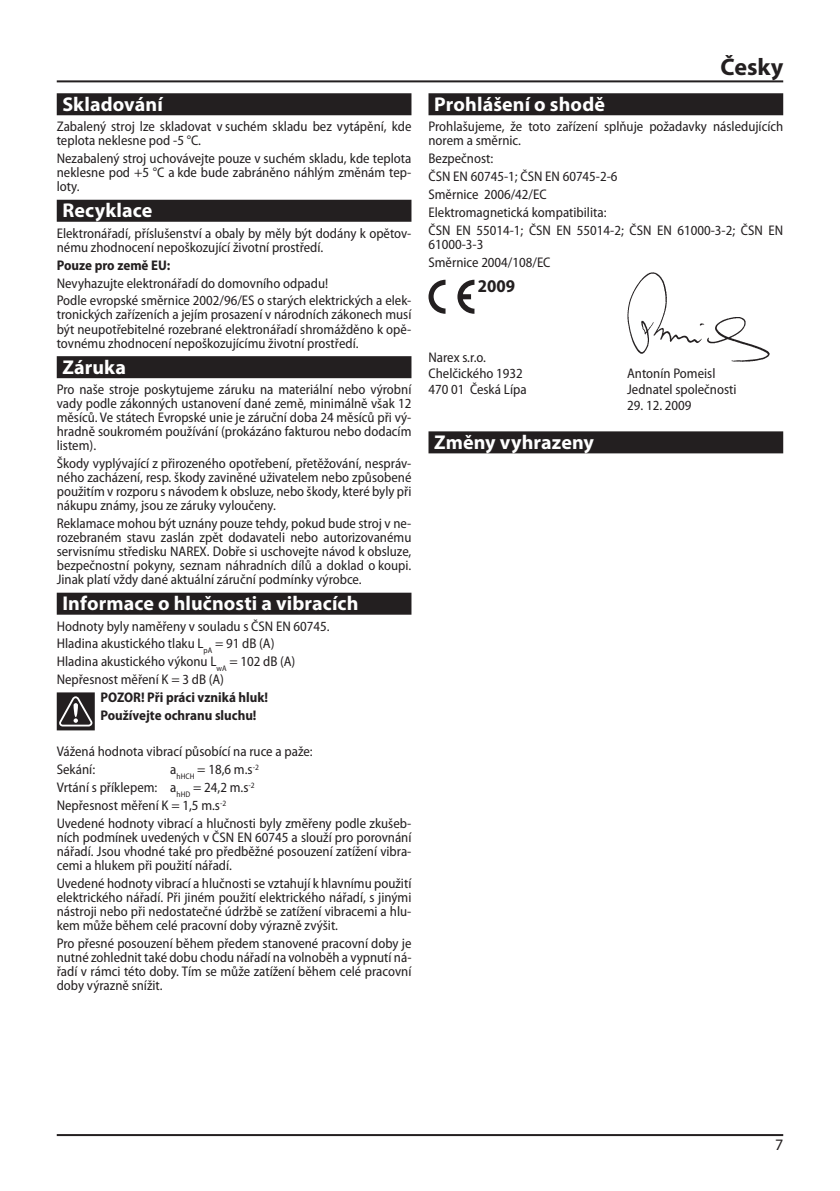
<style>
.page{position:relative;width:840px;height:1191px;background:#fff}
.page>*{position:absolute;margin:0;border:0;box-sizing:border-box;transform-origin:0 0}
.t1{font:700 24px "Myriad Pro";color:#231f20}
.t2{font:700 20px "Myriad Pro";letter-spacing:.005em;color:#fff}
.t3{font:700 semi-condensed 18px "Myriad Pro";color:#231f20}
.t4{font:16px "Myriad Pro";color:#231f20}
.t5{font:semi-condensed 14px/14px "Myriad Pro";color:#231f20}
.t6{font:700 semi-condensed 14px/18px "Myriad Pro";color:#231f20}
</style>
<div class="page">
<hr style="left:57px;top:80px;width:725px;height:2px;background:#231f20">
<hr style="left:57px;top:1134px;width:725px;height:2px;background:#231f20">
<div style="left:57px;top:93px;width:354px;height:22px;background:#231f20"></div>
<div style="left:57px;top:200px;width:354px;height:22px;background:#231f20"></div>
<div style="left:57px;top:356px;width:354px;height:22px;background:#231f20"></div>
<div style="left:57px;top:592px;width:354px;height:22px;background:#231f20"></div>
<svg style="left:57px;top:692px;width:38px;height:38px"></svg>
<div style="left:428px;top:93px;width:354px;height:22px;background:#231f20"></div>
<div style="left:428px;top:431px;width:354px;height:22px;background:#231f20"></div>
<svg style="left:428px;top:280px;width:46px;height:34px"></svg>
<img style="left:627px;top:273px;width:141px;height:89px">
<h2 class="t2" style="left:62px;top:91px;width:102px">Skladování</h2>
<p class="t5" style="left:57px;top:120px;width:356px">Zabalený stroj lze skladovat v suchém skladu bez vytápění, kde teplota neklesne pod -5 °C.</p>
<p class="t5" style="left:57px;top:152px;width:356px;text-align:justify">Nezabalený stroj uchovávejte pouze v suchém skladu, kde teplota neklesne pod +5 °C a kde bude zabráněno náhlým změnám tep&shy;loty.</p>
<h2 class="t2" style="left:62px;top:197px;width:91px">Recyklace</h2>
<p class="t5" style="left:57px;top:226px;width:356px">Elektronářadí, příslušenství a obaly by měly být dodány k opětov&shy;nému zhodnocení nepoškozující životní prostředí.</p>
<p class="t6" style="left:57px;top:256px;width:115px">Pouze pro země EU:</p>
<p class="t5" style="left:57px;top:274px;width:356px;line-height:18px">Nevyhazujte elektronářadí do domovního odpadu!<br>Podle evropské směrnice 2002/96/ES o starých elektrických a elek-</p>
<p class="t5" style="left:57px;top:308px;width:356px;text-align:justify">tronických zařízeních a jejím prosazení v národních zákonech musí být neupotřebitelné rozebrané elektronářadí shromážděno k opě&shy;tovnému zhodnocení nepoškozujícímu životní prostředí.</p>
<h2 class="t2" style="left:62px;top:354px;width:65px">Záruka</h2>
<p class="t5" style="left:57px;top:382px;width:356px;text-align:justify">Pro naše stroje poskytujeme záruku na materiální nebo výrobní vady podle zákonných ustanovení dané země, minimálně však 12 měsíců. Ve státech Evropské unie je záruční doba 24 měsíců při vý&shy;hradně soukromém používání (prokázáno fakturou nebo dodacím listem).</p>
<p class="t5" style="left:57px;top:456px;width:356px;text-align:justify">Škody vyplývající z přirozeného opotřebení, přetěžování, nespráv&shy;ného zacházení, resp. škody zaviněné uživatelem nebo způsobené použitím v rozporu s návodem k obsluze, nebo škody, které byly při nákupu známy, jsou ze záruky vyloučeny.</p>
<p class="t5" style="left:57px;top:516px;width:356px;text-align:justify">Reklamace mohou být uznány pouze tehdy, pokud bude stroj v ne&shy;rozebraném stavu zaslán zpět dodavateli nebo autorizovanému servisnímu středisku NAREX. Dobře si uschovejte návod k obsluze, bezpečnostní pokyny, seznam náhradních dílů a doklad o koupi.<br>Jinak platí vždy dané aktuální záruční podmínky výrobce.</p>
<h2 class="t2" style="left:62px;top:590px;width:297px">Informace o hlučnosti a vibracích</h2>
<p class="t5" style="left:57px;top:617px;width:274px;line-height:18px">Hodnoty byly naměřeny v souladu s ČSN EN 60745.<br>Hladina akustického tlaku L<sub>pA</sub> = 91 dB (A)<br>Hladina akustického výkonu L<sub>wA</sub> = 102 dB (A)<br>Nepřesnost měření K = 3 dB (A)</p>
<p class="t6" style="left:100px;top:689px;width:169px">POZOR! Při práci vzniká hluk!<br>Používejte ochranu sluchu!</p>
<p class="t5" style="left:57px;top:743px;width:257px;line-height:18px">Vážená hodnota vibrací působící na ruce a paže:<br>Sekání:</p>
<p class="t5" style="left:57px;top:761px;width:356px;line-height:18px;text-indent:113px">a<sub>hHCH</sub> = 18,6 m.s<sup>-2<br></sup>Vrtání s příklepem: a<sub>hHD</sub> = 24,2 m.s<sup>-2<br></sup>Nepřesnost měření K = 1,5 m.s<sup>-2<br></sup>Uvedené hodnoty vibrací a hlučnosti byly změřeny podle zkušeb-</p>
<p class="t5" style="left:57px;top:831px;width:356px;text-align:justify">ních podmínek uvedených v ČSN EN 60745 a slouží pro porovnání nářadí. Jsou vhodné také pro předběžné posouzení zatížení vibra&shy;cemi a hlukem při použití nářadí.</p>
<p class="t5" style="left:57px;top:877px;width:356px;text-align:justify">Uvedené hodnoty vibrací a hlučnosti se vztahují k hlavnímu použití elektrického nářadí. Při jiném použití elektrického nářadí, s jinými nástroji nebo při nedostatečné údržbě se zatížení vibracemi a hlu&shy;kem může během celé pracovní doby výrazně zvýšit.</p>
<p class="t5" style="left:57px;top:936px;width:356px;text-align:justify">Pro přesné posouzení během předem stanovené pracovní doby je nutné zohlednit také dobu chodu nářadí na volnoběh a vypnutí ná&shy;řadí v rámci této doby. Tím se může zatížení během celé pracovní doby výrazně snížit.</p>
<h1 class="t1" style="left:720px;top:51px;width:64px">Česky</h1>
<h2 class="t2" style="left:434px;top:91px;width:172px">Prohlášení o shodě</h2>
<p class="t5" style="left:428px;top:120px;width:356px">Prohlašujeme, že toto zařízení splňuje požadavky následujících norem a směrnic.</p>
<p class="t5" style="left:428px;top:150px;width:356px;line-height:18px">Bezpečnost:<br>ČSN EN 60745-1; ČSN EN 60745-2-6<br>Směrnice 2006/42/EC<br>Elektromagnetická kompatibilita:<br>ČSN EN 55014-1; ČSN EN 55014-2; ČSN EN 61000-3-2; ČSN EN</p>
<p class="t5" style="left:428px;top:235px;width:123px;line-height:18px">61000-3-3<br>Směrnice 2004/108/EC</p>
<p class="t3" style="left:477px;top:276px;width:39px">2009</p>
<p class="t5" style="left:428px;top:349px;width:96px;line-height:16px">Narex s.r.o.<br>Chelčického 1932</p>
<p class="t5" style="left:626px;top:366px;width:90px">Antonín Pomeisl</p>
<p class="t5" style="left:428px;top:382px;width:100px">470 01 Česká Lípa</p>
<p class="t5" style="left:626px;top:382px;width:111px">Jednatel společnosti</p>
<p class="t5" style="left:626px;top:398px;width:66px">29. 12. 2009</p>
<h2 class="t2" style="left:434px;top:429px;width:161px">Změny vyhrazeny</h2>
<p class="t4" style="left:774px;top:1135px;width:10px">7</p>
</div>
